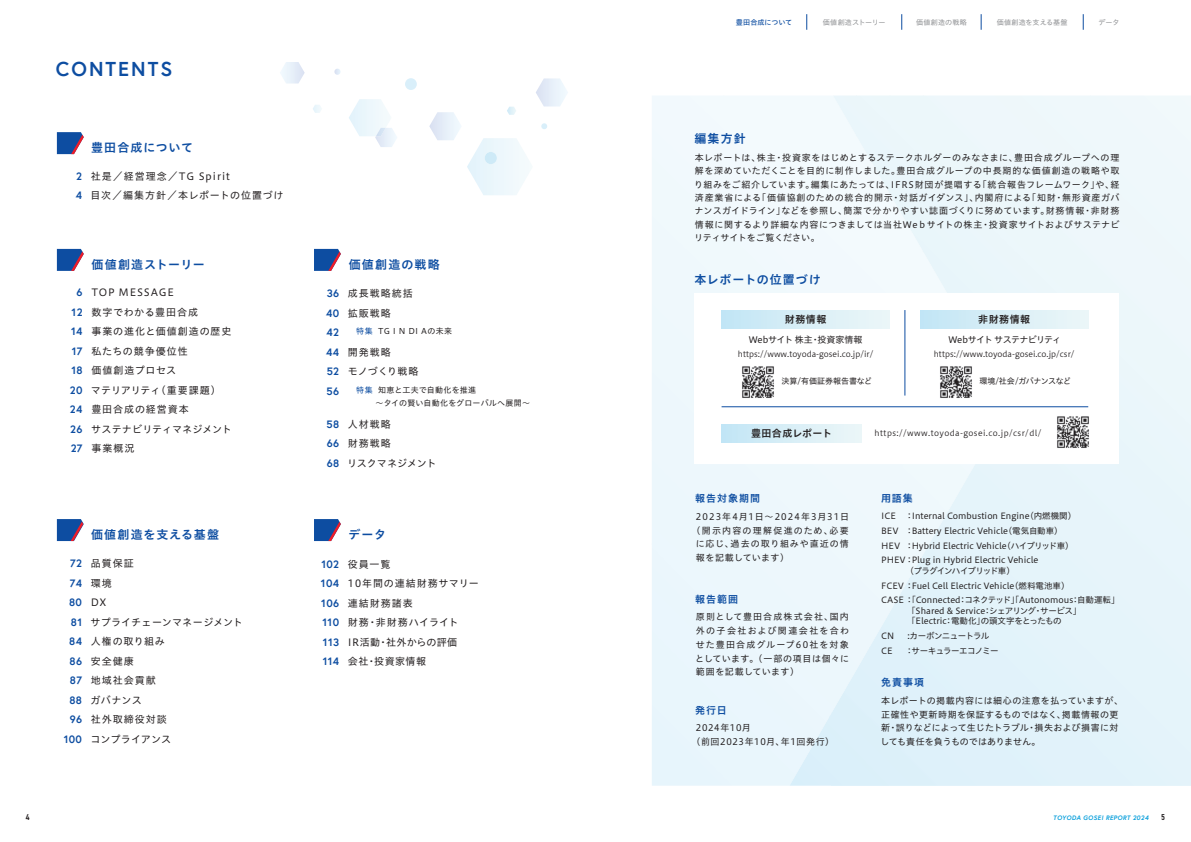
<style>
.page{position:relative;width:1191px;height:842px;background:#fff}
.page>*{position:absolute;margin:0;border:0;box-sizing:border-box;transform-origin:0 0}
.t1{font:700 20px "Europa";letter-spacing:.1em;color:#0d4da1}
.t2{font:12px "Hiragino UD Sans Std N W6";letter-spacing:.085em;color:#0d4da1}
.t3{font:12px "Hiragino UD Sans Std N W6";letter-spacing:.05em;color:#0d4da1}
.t4{font:700 10.6px/19.5px "Europa";letter-spacing:.035em;color:#0d4da1;text-align:justify}
.t5{font:10px/19.5px "Hiragino UD Sans Std N W4";letter-spacing:.085em;color:#231f20}
.t6{font:10px/19.5px "Hiragino UD Sans Std N W4";letter-spacing:.06em;color:#231f20}
.t7{font:10px "Hiragino UD Sans Std N W6";letter-spacing:.1em;color:#0d4da1}
.t8{font:10px/19.5px "Hiragino UD Sans Std N W4";letter-spacing:.02em;color:#231f20}
.t9{font:10px/19.5px "Hiragino UD Sans Std N W4";letter-spacing:.03em;color:#231f20}
.t10{font:10px "Hiragino UD Sans Std N W6";letter-spacing:.05em;color:#231f20}
.t11{font:10px "Hiragino UD Sans Std N W6";letter-spacing:.03em;color:#231f20}
.t12{font:9px/13.5px "Hiragino UD Sans Std N W4";letter-spacing:.045em;color:#231f20;text-align:justify}
.t13{font:9px/13.8px "Hiragino UD Sans Std N W4";letter-spacing:.02em;color:#231f20}
.t14{font:9px/13.8px "Hiragino UD Sans Std N W4";letter-spacing:.07em;color:#231f20}
.t15{font:9px "Hiragino UD Sans Std N W4";letter-spacing:.125em;color:#231f20}
.t16{font:9px "Hiragino UD Sans Std N W4";letter-spacing:.135em;color:#231f20}
.t17{font:9px "Hiragino UD Sans Std N W4";letter-spacing:.105em;color:#231f20}
.t18{font:9px "Hiragino UD Sans Std N W4";color:#231f20}
.t19{font:9px "Hiragino UD Sans Std N W4";letter-spacing:-.07em;color:#231f20}
.t20{font:8.5px/14.6px "Hiragino UD Sans Std N W4";color:#231f20}
.t21{font:8.5px "Hiragino UD Sans Std N W4";letter-spacing:-.07em;color:#231f20}
.t22{font:600 condensed 8.5px "DIN2014";color:#231f20}
.t23{font:8px "Hiragino UD Sans Std N W3";color:#231f20}
.t24{font:8px "Hiragino UD Sans Std N W3";letter-spacing:.05em;color:#231f20}
.t25{font:8px/13.5px "Hiragino UD Sans Std N W4";letter-spacing:.02em;color:#231f20}
.t26{font:8px "Hiragino UD Sans Std N W4";letter-spacing:-.06em;color:#231f20}
.t27{font:8px "Hiragino UD Sans Std N W4";letter-spacing:.045em;color:#231f20}
.t28{font:8px "Hiragino UD Sans Std N W4";color:#231f20}
.t29{font:7.1px "Hiragino UD Sans Std W3";letter-spacing:.015em;color:#808285}
.t30{font:7.1px "Hiragino UD Sans Std W3";letter-spacing:-.01em;color:#808285}
.t31{font:7.1px "Hiragino UD Sans Std W5";letter-spacing:.01em;color:#0d4da1}
.t32{font:italic 700 6.4px "Europa";letter-spacing:.05em;color:#069edb}
.s1{color:#0d4da1}
</style>
<div class="page">
<div style="left:789px;top:716px;width:402px;height:70px;background:#dff2fa"></div>
<div style="left:829px;top:647px;width:362px;height:70px;background:#e1f2fa"></div>
<div style="left:869px;top:578px;width:322px;height:70px;background:#e5f4fa"></div>
<div style="left:909px;top:544px;width:282px;height:35px;background:#e5f4fa"></div>
<div style="left:928px;top:475px;width:263px;height:70px;background:#e7f4fa"></div>
<div style="left:889px;top:95px;width:34px;height:157px;background:#ebf6fa"></div>
<div style="left:856px;top:95px;width:34px;height:100px;background:#ebf6fb"></div>
<img style="left:349px;top:99px;width:41px;height:37px">
<img style="left:429px;top:112px;width:32px;height:28px">
<img style="left:536px;top:78px;width:32px;height:28px">
<img style="left:467px;top:138px;width:62px;height:57px">
<img style="left:280px;top:62px;width:25px;height:21px">
<div style="left:405px;top:78px;width:12px;height:12px;background:#d9effa;border-radius:50%"></div>
<svg style="left:541px;top:123px;width:6px;height:6px"></svg>
<svg style="left:484px;top:152px;width:13px;height:12px"></svg>
<svg style="left:334px;top:69px;width:6px;height:6px"></svg>
<img style="left:375px;top:128px;width:22px;height:19px">
<svg style="left:376px;top:128px;width:10px;height:8px"></svg>
<svg style="left:313px;top:105px;width:9px;height:8px"></svg>
<svg style="left:507px;top:107px;width:9px;height:8px"></svg>
<svg style="left:57px;top:132px;width:27px;height:22px"></svg>
<svg style="left:57px;top:519px;width:27px;height:22px"></svg>
<svg style="left:314px;top:519px;width:27px;height:22px"></svg>
<svg style="left:314px;top:249px;width:27px;height:22px"></svg>
<svg style="left:57px;top:249px;width:27px;height:22px"></svg>
<hr style="left:904px;top:310px;width:1px;height:86px;background:#0d4da1">
<img style="left:1057px;top:416px;width:32px;height:32px">
<img style="left:742px;top:366px;width:32px;height:32px">
<img style="left:940px;top:366px;width:32px;height:32px">
<hr style="left:721px;top:406px;width:367px;height:1px;background:#0d4da1">
<svg style="left:806px;top:14px;width:1px;height:16px"></svg>
<svg style="left:901px;top:14px;width:1px;height:16px"></svg>
<svg style="left:981px;top:14px;width:1px;height:16px"></svg>
<svg style="left:1083px;top:14px;width:1px;height:16px"></svg>
<h1 class="t1" style="left:56px;top:56px;width:118px">CONTENTS</h1>
<p class="t4" style="left:76px;top:166px;width:8px">2<br>4</p>
<h2 class="t2" style="left:91px;top:138px;width:103px">豊田合成について</h2>
<p class="t5" style="left:90px;top:166px;width:194px">社是／経営理念／TG Spirit<br>目次／編集方針／本レポートの位置づけ</p>
<p class="t4" style="left:70px;top:283px;width:14px;text-indent:7px">6<br>12<br>14<br>17<br>18<br>20<br>24<br>26<br>27</p>
<h2 class="t3" style="left:92px;top:255px;width:115px">価値創造ストーリー</h2>
<p class="t5" style="left:91px;top:282px;width:142px">TOP MESSAGE<br>数字でわかる豊田合成<br>事業の進化と価値創造の歴史私たちの競争優位性<br>価値創造プロセス<br>マテリアリティ（重要課題）豊田合成の経営資本<br>サステナビリティマネジメント事業概況</p>
<p class="t4" style="left:64px;top:554px;width:20px;text-align:right">72<br>74<br>80<br>81<br>84<br>86<br>87<br>88<br>96<br>100</p>
<h2 class="t2" style="left:91px;top:525px;width:129px">価値創造を支える基盤</h2>
<p class="t6" style="left:90px;top:553px;width:154px">品質保証<br>環境<br>DX<br>サプライチェーンマネージメント人権の取り組み<br>安全健康<br>地域社会貢献<br>ガバナンス<br>社外取締役対談<br>コンプライアンス</p>
<p class="t4" style="left:326px;top:283px;width:15px">36<br>40<br>42<br>44<br>52<br>56</p>
<p class="t4" style="left:326px;top:414px;width:14px">58<br>66<br>68</p>
<h2 class="t2" style="left:349px;top:255px;width:92px">価値創造の戦略</h2>
<p class="t5" style="left:348px;top:283px;width:66px">成長戦略統括拡販戦略</p>
<p class="t27" style="left:356px;top:325px;width:97px"><span class="s1">特集</span> TG I N DI Aの未来</p>
<p class="t9" style="left:348px;top:341px;width:72px">開発戦略<br>モノづくり戦略</p>
<p class="t25" style="left:348px;top:382px;width:184px;text-indent:8px"><span class="s1">特集</span> 知恵と工夫で自動化を推進<br>　　 　～タイの賢い自動化をグローバルへ展開～</p>
<p class="t8" style="left:347px;top:413px;width:91px">人材戦略<br>財務戦略<br>リスクマネジメント</p>
<p class="t4" style="left:321px;top:554px;width:20px">102<br>104<br>106<br>110<br>113<br>114</p>
<h2 class="t2" style="left:348px;top:525px;width:39px">データ</h2>
<p class="t6" style="left:348px;top:553px;width:132px">役員一覧<br>10年間の連結財務サマリー連結財務諸表<br>財務・非財務ハイライト<br>IR活動・社外からの評価<br>会社・投資家情報</p>
<p class="t31" style="left:736px;top:17px;width:58px">豊田合成について</p>
<p class="t30" style="left:823px;top:17px;width:64px">価値創造ストーリー</p>
<p class="t29" style="left:916px;top:17px;width:52px">価値創造の戦略</p>
<p class="t29" style="left:996px;top:17px;width:72px">価値創造を支える基盤</p>
<p class="t29" style="left:1098px;top:17px;width:23px">データ</p>
<h2 class="t2" style="left:694px;top:129px;width:53px">編集方針</h2>
<p class="t12" style="left:694px;top:150px;width:427px">本レポートは、株主・投資家をはじめとするステークホルダーのみなさまに、豊田合成グループへの理解を深めていただくことを目的に制作しました。豊田合成グループの中長期的な価値創造の戦略や取り組みをご紹介しています。編集にあたっては、IFRS財団が提唱する「統合報告フレームワーク」や、経済産業省による「価値協創のための統合的開示・対話ガイダンス」、内閣府による「知財・無形資産ガバナンスガイドライン」などを参照し、簡潔で分かりやすい誌面づくりに努めています。財務情報・非財務情報に関するより詳細な内容につきましては当社Weｂサイトの株主・投資家サイトおよびサステナビリティサイトをご覧ください。</p>
<h2 class="t2" style="left:694px;top:271px;width:128px">本レポートの位置づけ</h2>
<p class="t10" style="left:785px;top:312px;width:43px">財務情報</p>
<p class="t18" style="left:749px;top:333px;width:115px">Webサイト 株主・投資家情報</p>
<p class="t23" style="left:738px;top:348px;width:137px">https://www.toyoda-gosei.co.jp/ir/</p>
<p class="t28" style="left:781px;top:375px;width:92px">決算/有価証券報告書など</p>
<p class="t10" style="left:978px;top:312px;width:53px">非財務情報</p>
<p class="t19" style="left:948px;top:333px;width:114px">Webサイト サステナビリティ</p>
<p class="t23" style="left:933px;top:348px;width:142px">https://www.toyoda-gosei.co.jp/csr/</p>
<p class="t26" style="left:979px;top:375px;width:93px">環境/社会/ガバナンスなど</p>
<p class="t11" style="left:751px;top:426px;width:83px">豊田合成レポート</p>
<p class="t7" style="left:695px;top:491px;width:66px">報告対象期間</p>
<p class="t15" style="left:696px;top:510px;width:155px">2023年4月1日～2024年3月31日</p>
<p class="t16" style="left:691px;top:523px;width:159px">（開示内容の理解促進のため、必要</p>
<p class="t17" style="left:695px;top:537px;width:155px">に応じ、過去の取り組みや直近の情</p>
<p class="t12" style="left:696px;top:550px;width:95px">報を記載しています）</p>
<p class="t7" style="left:695px;top:591px;width:44px">報告範囲</p>
<p class="t12" style="left:695px;top:610px;width:155px;line-height:13.8px">原則として豊田合成株式会社、国内外の子会社および関連会社を合わせた豊田合成グループ60社を対象としています。（一部の項目は個々に範囲を記載しています）</p>
<p class="t7" style="left:695px;top:702px;width:33px">発行日</p>
<p class="t14" style="left:691px;top:720px;width:144px;text-indent:4px">2024年10月<br>（前回2023年10月、年1回発行）</p>
<p class="t24" style="left:874px;top:427px;width:168px">https://www.toyoda-gosei.co.jp/csr/dl/</p>
<p class="t7" style="left:881px;top:491px;width:33px">用語集</p>
<p class="t20" style="left:881px;top:508px;width:197px">ICE ：Internal Combustion Engine（内燃機関）BEV ：Battery Electric Vehicle（電気自動車）HEV ：Hybrid Electric Vehicle（ハイブリッド車）PHEV ：Plug in Hybrid Electric Vehicle</p>
<p class="t20" style="left:881px;top:563px;width:240px;text-indent:24px">（プラグインハイブリッド車）<br>FCEV ：Fuel Cell Electric Vehicle（燃料電池車）<br>CASE ：「Connected：コネクテッド」「Autonomous：自動運転」</p>
<p class="t20" style="left:907px;top:605px;width:176px;line-height:10.6px">「Shared &amp; Service：シェアリング・サービス」「Electric：電動化」の頭文字をとったもの</p>
<p class="t20" style="left:881px;top:628px;width:15px">CN</p>
<p class="t21" style="left:907px;top:629px;width:83px">:カーボンニュートラル</p>
<p class="t20" style="left:881px;top:643px;width:13px">CE</p>
<p class="t21" style="left:905px;top:644px;width:95px">：サーキュラーエコノミー</p>
<p class="t7" style="left:881px;top:675px;width:44px">免責事項</p>
<p class="t13" style="left:880px;top:693px;width:244px">本レポートの掲載内容には細心の注意を払っていますが、正確性や更新時期を保証するものではなく、掲載情報の更新・誤りなどによって生じたトラブル・損失および損害に対しても責任を負うものではありません。</p>
<p class="t22" style="left:26px;top:812px;width:5px">4</p>
<p class="t32" style="left:1053px;top:813px;width:97px">TOYODA GOSEI REPORT 2024</p>
<p class="t22" style="left:1161px;top:812px;width:5px">5</p>
</div>
